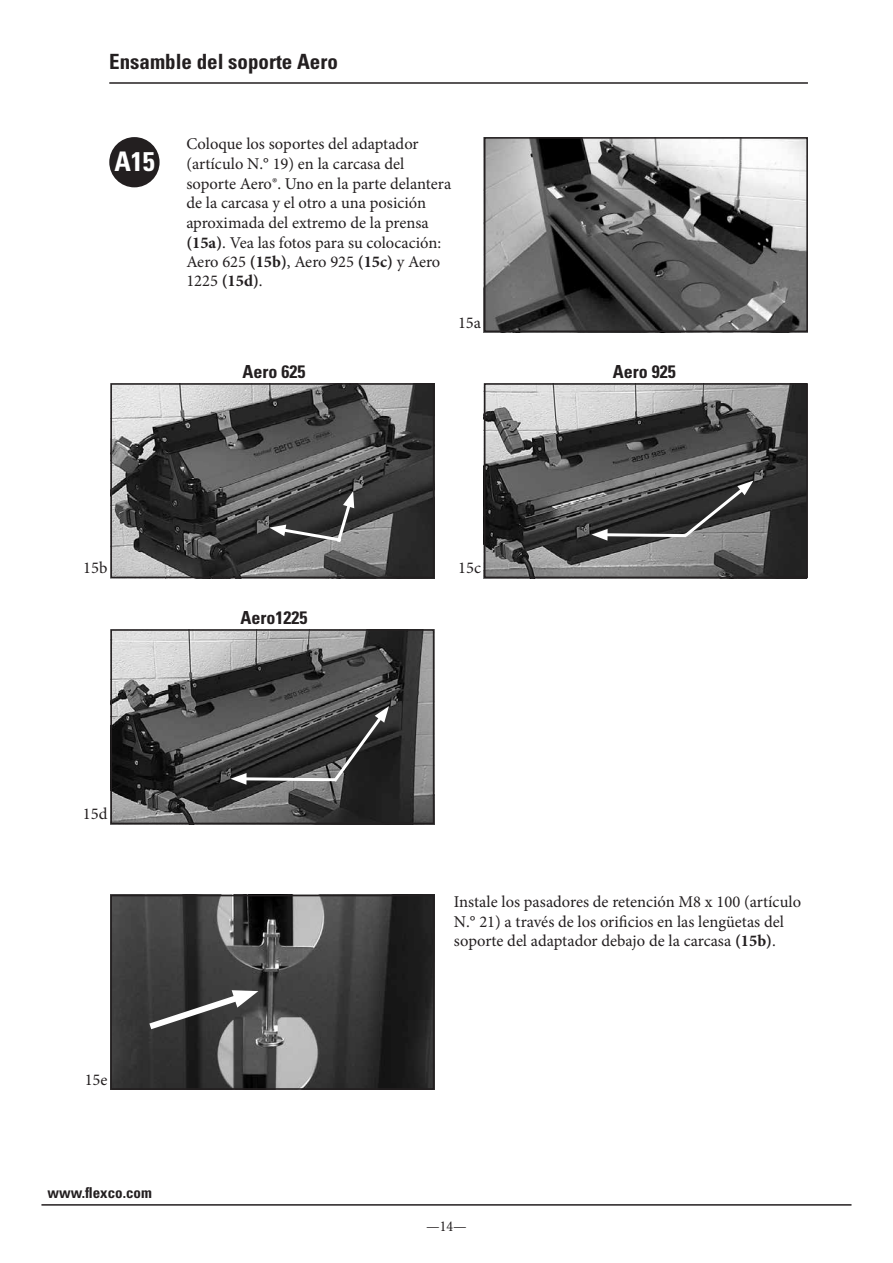
<style>
.page{position:relative;width:893px;height:1263px;background:#fff}
.page>*{position:absolute;margin:0;border:0;box-sizing:border-box;transform-origin:0 0}
.t1{font:700 condensed 27px "Univers LT Std";color:#fff}
.t2{font:700 condensed 21px "Univers LT Std";color:#231f20}
.t3{font:700 condensed 18px "Univers LT Std";color:#231f20}
.t4{font:16.5px/19.5px "Minion Pro";color:#231f20}
.t5{font:700 condensed 15px "Univers LT Std";color:#231f20}
.t6{font:condensed 15px "Minion Pro";color:#231f20}
.s1{font-weight:700}
</style>
<div class="page">
<hr style="left:41px;top:1204px;width:810px;height:1px;background:#231f20">
<hr style="left:109px;top:82px;width:699px;height:2px;background:#231f20">
<div style="left:109px;top:137px;width:51px;height:50px;background:#231f20;border-radius:50%"></div>
<img style="left:487px;top:140px;width:318px;height:189px">
<div style="left:484px;top:137px;width:324px;height:195px;border:2px solid #231f20"></div>
<img style="left:113px;top:898px;width:318px;height:189px">
<div style="left:110px;top:895px;width:324px;height:195px;border:2px solid #231f20"></div>
<svg style="left:143px;top:988px;width:115px;height:46px;background:#565656"></svg>
<img style="left:113px;top:386px;width:318px;height:189px">
<div style="left:110px;top:383px;width:324px;height:195px;border:2px solid #231f20"></div>
<img style="left:487px;top:386px;width:318px;height:189px">
<div style="left:484px;top:383px;width:324px;height:195px;border:2px solid #231f20"></div>
<img style="left:113px;top:632px;width:318px;height:189px">
<div style="left:110px;top:629px;width:324px;height:195px;border:2px solid #231f20"></div>
<svg style="left:269px;top:491px;width:85px;height:54px;background:#505050"></svg>
<svg style="left:591px;top:481px;width:162px;height:60px;background:#525252"></svg>
<svg style="left:230px;top:706px;width:159px;height:79px;background:#4a4a4a"></svg>
<p class="t2" style="left:109px;top:49px;width:230px">Ensamble del soporte Aero</p>
<h1 class="t1" style="left:114px;top:145px;width:42px">A15</h1>
<p class="t4" style="left:186px;top:134px;width:266px">Coloque los soportes del adaptador (artículo N.° 19) en la carcasa del soporte Aero®. Uno en la parte delantera de la carcasa y el otro a una posición aproximada del extremo de la prensa <span class="s1">(15a)</span>. Vea las fotos para su colocación:<br>Aero 625 <span class="s1">(15b)</span>, Aero 925 <span class="s1">(15c)</span> y Aero 1225 <span class="s1">(15d)</span>.</p>
<p class="t4" style="left:458px;top:313px;width:25px">15a</p>
<p class="t3" style="left:243px;top:361px;width:64px">Aero 625</p>
<p class="t4" style="left:83px;top:558px;width:26px">15b</p>
<p class="t4" style="left:458px;top:558px;width:24px">15c</p>
<p class="t4" style="left:83px;top:804px;width:26px">15d</p>
<p class="t3" style="left:241px;top:607px;width:68px">Aero1225</p>
<p class="t3" style="left:613px;top:361px;width:64px">Aero 925</p>
<p class="t4" style="left:85px;top:1070px;width:24px">15e</p>
<p class="t5" style="left:47px;top:1183px;width:106px">www.flexco.com</p>
<p class="t4" style="left:454px;top:892px;width:349px">Instale los pasadores de retención M8 x 100 (artículo<br>N.° 21) a través de los orificios en las lengüetas del soporte del adaptador debajo de la carcasa <span class="s1">(15b)</span>.</p>
<p class="t6" style="left:426px;top:1218px;width:42px">—14—</p>
</div>
